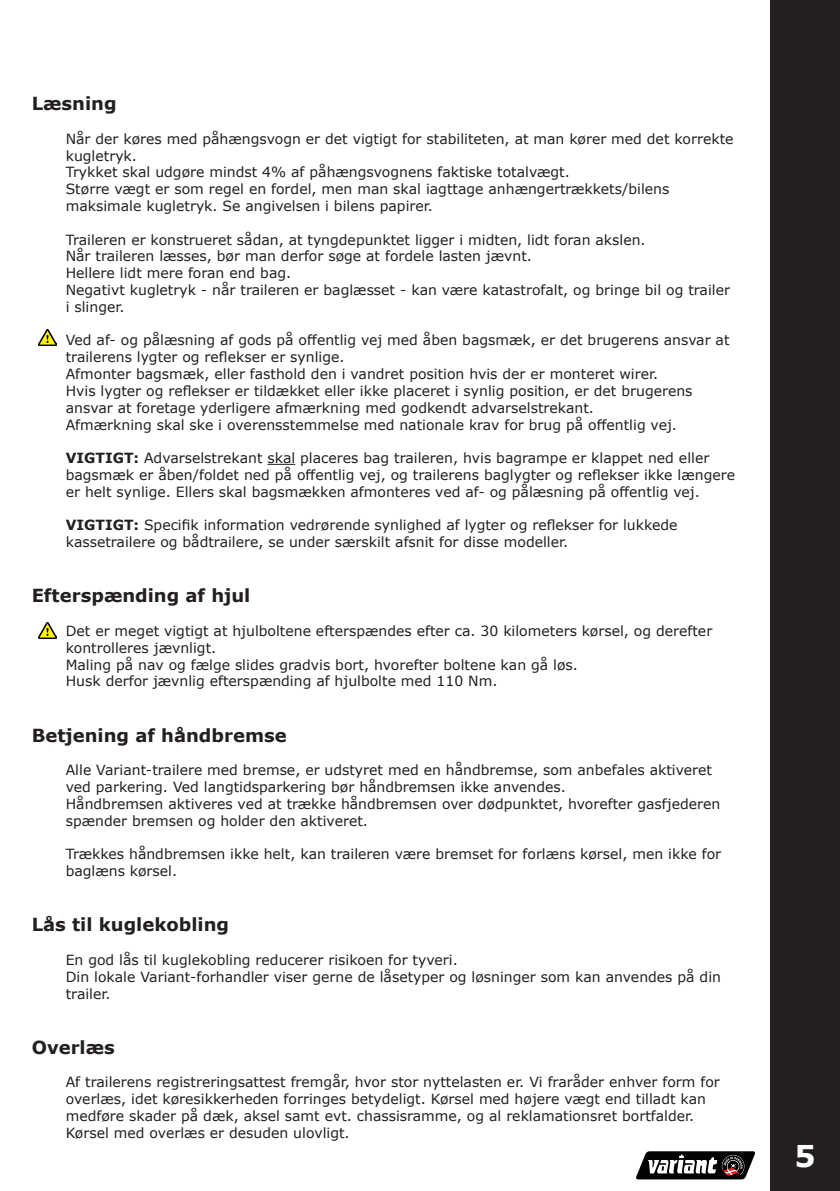
<style>
.page{position:relative;width:840px;height:1191px;background:#fff}
.page>*{position:absolute;margin:0;border:0;box-sizing:border-box;transform-origin:0 0}
.t1{font:700 30px "Verdana";color:#fff}
.t2{font:700 18px "Verdana";color:#231f20}
.t3{font:14px/16.8px "Verdana";color:#231f20}
.s1{font-weight:700}
</style>
<div class="page">
<div style="left:770px;top:0;width:69px;height:1191px;background:#231f20"></div>
<svg style="left:267px;top:464px;width:28px;height:1px"></svg>
<img style="left:38px;top:329px;width:19px;height:16px">
<img style="left:38px;top:622px;width:19px;height:17px">
<svg style="left:636px;top:1151px;width:119px;height:28px"></svg>
<p class="t2" style="left:32px;top:91px;width:86px">Læsning</p>
<p class="t3" style="left:66px;top:130px;width:669px">Når der køres med påhængsvogn er det vigtigt for stabiliteten, at man kører med det korrekte kugletryk.<br>Trykket skal udgøre mindst 4% af påhængsvognens faktiske totalvægt.<br>Større vægt er som regel en fordel, men man skal iagttage anhængertrækkets/bilens maksimale kugletryk. Se angivelsen i bilens papirer.</p>
<p class="t3" style="left:66px;top:231px;width:665px">Traileren er konstrueret sådan, at tyngdepunktet ligger i midten, lidt foran akslen.<br>Når traileren læsses, bør man derfor søge at fordele lasten jævnt.<br>Hellere lidt mere foran end bag.<br>Negativt kugletryk - når traileren er baglæsset - kan være katastrofalt, og bringe bil og trailer i slinger.</p>
<p class="t3" style="left:66px;top:332px;width:665px">Ved af- og pålæsning af gods på offentlig vej med åben bagsmæk, er det brugerens ansvar at trailerens lygter og reflekser er synlige.<br>Afmonter bagsmæk, eller fasthold den i vandret position hvis der er monteret wirer.<br>Hvis lygter og reflekser er tildækket eller ikke placeret i synlig position, er det brugerens ansvar at foretage yderligere afmærkning med godkendt advarselstrekant.</p>
<p class="t3" style="left:66px;top:416px;width:612px">Afmærkning skal ske i overensstemmelse med nationale krav for brug på offentlig vej.</p>
<p class="t3" style="left:66px;top:449px;width:670px"><span class="s1">VIGTIGT:</span> Advarselstrekant skal placeres bag traileren, hvis bagrampe er klappet ned eller bagsmæk er åben/foldet ned på offentlig vej, og trailerens baglygter og reflekser ikke længere er helt synlige. Ellers skal bagsmækken afmonteres ved af- og pålæsning på offentlig vej.</p>
<p class="t3" style="left:66px;top:517px;width:613px"><span class="s1">VIGTIGT:</span> Specifik information vedrørende synlighed af lygter og reflekser for lukkede</p>
<p class="t3" style="left:66px;top:533px;width:503px">kassetrailere og bådtrailere, se under særskilt afsnit for disse modeller.</p>
<p class="t2" style="left:32px;top:583px;width:220px">Efterspænding af hjul</p>
<p class="t3" style="left:66px;top:622px;width:647px">Det er meget vigtigt at hjulboltene efterspændes efter ca. 30 kilometers kørsel, og derefter</p>
<p class="t3" style="left:66px;top:639px;width:152px">kontrolleres jævnligt.</p>
<p class="t3" style="left:66px;top:656px;width:513px">Maling på nav og fælge slides gradvis bort, hvorefter boltene kan gå løs.<br>Husk derfor jævnlig efterspænding af hjulbolte med 110 Nm.</p>
<p class="t2" style="left:32px;top:722px;width:256px">Betjening af håndbremse</p>
<p class="t3" style="left:66px;top:761px;width:647px">Alle Variant-trailere med bremse, er udstyret med en håndbremse, som anbefales aktiveret ved parkering. Ved langtidsparkering bør håndbremsen ikke anvendes.</p>
<p class="t3" style="left:66px;top:795px;width:655px">Håndbremsen aktiveres ved at trække håndbremsen over dødpunktet, hvorefter gasfjederen spænder bremsen og holder den aktiveret.</p>
<p class="t3" style="left:66px;top:845px;width:656px">Trækkes håndbremsen ikke helt, kan traileren være bremset for forlæns kørsel, men ikke for baglæns kørsel.</p>
<p class="t2" style="left:32px;top:912px;width:199px">Lås til kuglekobling</p>
<p class="t3" style="left:66px;top:951px;width:656px">En god lås til kuglekobling reducerer risikoen for tyveri.<br>Din lokale Variant-forhandler viser gerne de låsetyper og løsninger som kan anvendes på din trailer.</p>
<p class="t2" style="left:32px;top:1034px;width:85px">Overlæs</p>
<p class="t3" style="left:66px;top:1073px;width:655px">Af trailerens registreringsattest fremgår, hvor stor nyttelasten er. Vi fraråder enhver form for overlæs, idet køresikkerheden forringes betydeligt. Kørsel med højere vægt end tilladt kan medføre skader på dæk, aksel samt evt. chassisramme, og al reklamationsret bortfalder.</p>
<p class="t3" style="left:66px;top:1124px;width:285px">Kørsel med overlæs er desuden ulovligt.</p>
<p class="t1" style="left:794px;top:1135px;width:23px">5</p>
</div>
